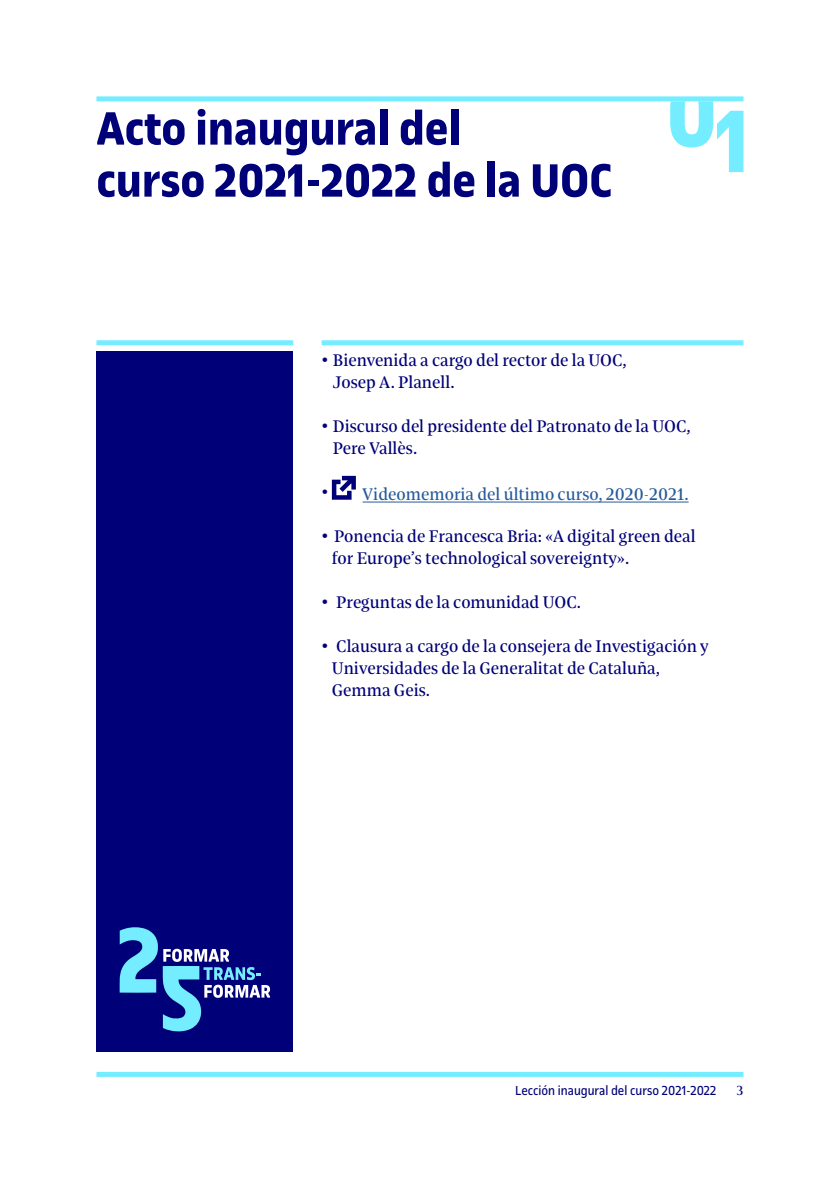
<style>
.page{position:relative;width:840px;height:1191px;background:#fff}
.page>*{position:absolute;margin:0;border:0;box-sizing:border-box;transform-origin:0 0}
.t1{font:700 50px/52px "UOC Sans";color:#000078}
.t2{font:18px/22px "UOC Serif";color:#000078}
.t3{font:18px "UOC Serif";color:#275b9b}
.t4{font:14px "UOC Sans";color:#000078}
.t5{font:14px "UOC Serif";color:#000078}
.s1{color:#000078}
</style>
<div class="page">
<div style="left:96px;top:1071px;width:647px;height:5px;background:#73edff"></div>
<div style="left:96px;top:96px;width:647px;height:5px;background:#73edff"></div>
<svg style="left:669px;top:101px;width:74px;height:71px"></svg>
<div style="left:96px;top:340px;width:197px;height:5px;background:#73edff"></div>
<div style="left:321px;top:340px;width:422px;height:5px;background:#73edff"></div>
<hr style="left:362px;top:502px;width:326px;height:1px;background:#275b9b">
<svg style="left:332px;top:476px;width:24px;height:24px"></svg>
<div style="left:96px;top:351px;width:197px;height:701px;background:#000078"></div>
<svg style="left:119px;top:927px;width:151px;height:104px"></svg>
<h1 class="t1" style="left:96px;top:103px;width:517px">Acto inaugural del<br>curso 2021-2022 de la UOC</h1>
<p class="t2" style="left:333px;top:349px;width:295px;text-indent:-11px">• Bienvenida a cargo del rector de la UOC,<br>Josep A. Planell.</p>
<p class="t2" style="left:333px;top:415px;width:359px;text-indent:-11px">• Discurso del presidente del Patronato de la UOC,<br>Pere Vallès.</p>
<p class="t3" style="left:321px;top:484px;width:368px"><span class="s1">•</span> Videomemoria del último curso, 2020-2021.</p>
<p class="t2" style="left:332px;top:525px;width:365px;text-indent:-10px">• Ponencia de Francesca Bria: «A digital green deal for Europe’s technological sovereignty».</p>
<p class="t2" style="left:321px;top:591px;width:261px">• Preguntas de la comunidad UOC.</p>
<p class="t2" style="left:332px;top:635px;width:378px;text-indent:-10px">• Clausura a cargo de la consejera de Investigación y<br>Universidades de la Generalitat de Cataluña,<br>Gemma Geis.</p>
<p class="t4" style="left:515px;top:1082px;width:203px">Lección inaugural del curso 2021-2022</p>
<p class="t5" style="left:736px;top:1082px;width:9px">3</p>
</div>
